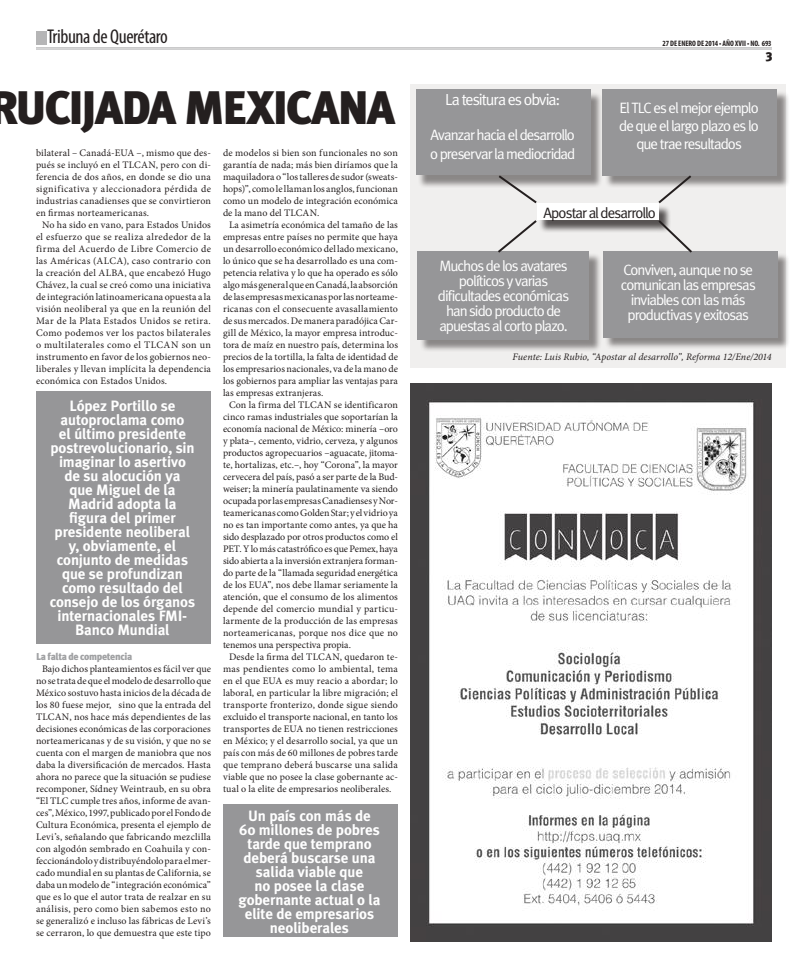
<style>
.page{position:relative;width:808px;height:978px;background:#fff}
.page>*{position:absolute;margin:0;border:0;box-sizing:border-box;transform-origin:0 0}
.t1{font:900 47px "Meta Plus";letter-spacing:-.045em;color:#241f1f}
.t2{font:condensed 20px "Myriad Pro";letter-spacing:-.02em;color:#241f1f}
.t3{font:16px "Meta Plus Normal";letter-spacing:-.06em;color:#fff}
.t4{font:700 15px/14px "Meta Plus";letter-spacing:-.01em;color:#fff;text-align:center}
.t5{font:15px/15px "Meta Plus Normal";letter-spacing:-.065em;color:#fff;text-align:center}
.t6{font:15px "Meta Plus Normal";letter-spacing:-.065em;color:#241f1f}
.t7{font:900 12.9px "Meta Plus";color:#241f1f}
.t8{font:10px/12px "Minion Pro";letter-spacing:.01em;color:#241f1f;text-align:justify}
.t9{font:italic 10px "Minion Pro";letter-spacing:.005em;color:#241f1f}
.t10{font:900 10px "Meta Plus";letter-spacing:-.035em;color:#a0a1a3}
.t11{font:700 condensed 7.9px "Myriad Pro";color:#241f1f}
</style>
<div class="page">
<div style="left:410px;top:84px;width:375px;height:283px;background:#f0efee"></div>
<div style="left:538px;top:205px;width:133px;height:28px;background:#241f1f;opacity:.75"></div>
<div style="left:537px;top:203px;width:121px;height:17px;background:#fff"></div>
<div style="left:36px;top:31px;width:10px;height:14px;background:#b5b5b6"></div>
<hr style="left:36px;top:47px;width:736px;height:1px;background:#b5b5b6">
<hr style="left:36px;top:49px;width:736px;height:1px;background:#b5b5b6">
<div style="left:36px;top:392px;width:175px;height:252px;background:#969698"></div>
<div style="left:223px;top:804px;width:175px;height:132px;background:#969698"></div>
<div style="left:419px;top:252px;width:183px;height:100px;background:#241f1f;opacity:.5"></div>
<div style="left:417px;top:251px;width:172px;height:88px;background:#969698"></div>
<div style="left:604px;top:91px;width:186px;height:97px;background:#241f1f;opacity:.5"></div>
<div style="left:602px;top:89px;width:175px;height:86px;background:#969698"></div>
<div style="left:417px;top:91px;width:186px;height:97px;background:#241f1f;opacity:.5"></div>
<div style="left:416px;top:90px;width:174px;height:85px;background:#969698"></div>
<div style="left:604px;top:252px;width:186px;height:98px;background:#241f1f;opacity:.5"></div>
<div style="left:603px;top:251px;width:175px;height:86px;background:#969698"></div>
<svg style="left:498px;top:220px;width:41px;height:33px"></svg>
<svg style="left:496px;top:175px;width:43px;height:29px"></svg>
<svg style="left:656px;top:175px;width:37px;height:30px"></svg>
<svg style="left:656px;top:218px;width:36px;height:35px"></svg>
<img style="left:410px;top:383px;width:361px;height:559px">
<h2 class="t2" style="left:47px;top:24px;width:122px">Tribuna de Querétaro</h2>
<h1 class="t1" style="left:-12px;top:81px;width:408px">RUCIJADA MEXICANA</h1>
<p class="t8" style="left:36px;top:147px;width:176px">bilateral – Canadá-EUA –, mismo que des&shy;pués se incluyó en el TLCAN, pero con di&shy;ferencia de dos años, en donde se dio una significativa y aleccionadora pérdida de industrias canadienses que se convirtieron en firmas norteamericanas.</p>
<p class="t8" style="left:36px;top:219px;width:176px;text-indent:6px">No ha sido en vano, para Estados Unidos el esfuerzo que se realiza alrededor de la firma del Acuerdo de Libre Comercio de las Américas (ALCA), caso contrario con la creación del ALBA, que encabezó Hugo Chávez, la cual se creó como una iniciativa de integración latinoamericana opuesta a la visión neoliberal ya que en la reunión del Mar de la Plata Estados Unidos se retira.<br>Como podemos ver los pactos bilaterales o multilaterales como el TLCAN son un instrumento en favor de los gobiernos neo&shy;liberales y llevan implícita la dependencia económica con Estados Unidos.</p>
<p class="t4" style="left:50px;top:399px;width:147px">López Portillo se autoproclama como<br>el último presidente postrevolucionario, sin imaginar lo asertivo de su alocución ya<br>que Miguel de la<br>Madrid adopta la figura del primer presidente neoliberal y, obviamente, el conjunto de medidas que se profundizan como resultado del consejo de los órganos internacionales FMI-<br>Banco Mundial</p>
<p class="t10" style="left:36px;top:651px;width:98px">La falta de competencia</p>
<p class="t8" style="left:36px;top:663px;width:177px;text-align:center">Bajo dichos planteamientos es fácil ver que no se trata de que el modelo de desarrollo que México sostuvo hasta inicios de la década de los 80 fuese mejor, sino que la entrada del TLCAN, nos hace más dependientes de las decisiones económicas de las corporaciones norteamericanas y de su visión, y que no se cuenta con el margen de maniobra que nos daba la diversificación de mercados. Hasta ahora no parece que la situación se pudiese recomponer, Sídney Weintraub, en su obra “El TLC cumple tres años, informe de avan&shy;ces”, México, 1997, publicado por el Fondo de Cultura Económica, presenta el ejemplo de Levi’s, señalando que fabricando mezclilla con algodón sembrado en Coahuila y con&shy;feccionándolo y distribuyéndolo para el mer&shy;cado mundial en su plantas de California, se daba un modelo de “integración económica” que es lo que el autor trata de realzar en su análisis, pero como bien sabemos esto no se generalizó e incluso las fábricas de Levi’s se cerraron, lo que demuestra que este tipo</p>
<p class="t8" style="left:223px;top:147px;width:176px">de modelos si bien son funcionales no son garantía de nada; más bien diríamos que la maquiladora o “los talleres de sudor (sweats&shy;hops)”, como le llaman los anglos, funcionan como un modelo de integración económica de la mano del TLCAN.</p>
<p class="t8" style="left:223px;top:219px;width:176px;text-indent:6px">La asimetría económica del tamaño de las empresas entre países no permite que haya un desarrollo económico del lado mexicano, lo único que se ha desarrollado es una com&shy;petencia relativa y lo que ha operado es sólo algo más general que en Canadá, la absorción de las empresas mexicanas por las norteame&shy;ricanas con el consecuente avasallamiento de sus mercados. De manera paradójica Car&shy;gill de México, la mayor empresa introduc&shy;tora de maíz en nuestro país, determina los precios de la tortilla, la falta de identidad de los empresarios nacionales, va de la mano de los gobiernos para ampliar las ventajas para las empresas extranjeras.</p>
<p class="t8" style="left:223px;top:399px;width:176px;text-indent:6px">Con la firma del TLCAN se identificaron cinco ramas industriales que soportarían la economía nacional de México: minería –oro y plata–, cemento, vidrio, cerveza, y algunos productos agropecuarios –aguacate, jitoma&shy;te, hortalizas, etc.–, hoy “Corona”, la mayor cervecera del país, pasó a ser parte de la Bud&shy;weiser; la minería paulatinamente va siendo ocupada por las empresas Canadienses y Nor&shy;teamericanas como Golden Star; y el vidrio ya no es tan importante como antes, ya que ha sido desplazado por otros productos como el PET. Y lo más catastrófico es que Pemex, haya sido abierta a la inversión extranjera forman&shy;do parte de la “llamada seguridad energética de los EUA”, nos debe llamar seriamente la atención, que el consumo de los alimentos depende del comercio mundial y particu&shy;larmente de la producción de las empresas norteamericanas, porque nos dice que no tenemos una perspectiva propia.</p>
<p class="t8" style="left:223px;top:651px;width:176px;text-indent:6px">Desde la firma del TLCAN, quedaron te&shy;mas pendientes como lo ambiental, tema en el que EUA es muy reacio a abordar; lo laboral, en particular la libre migración; el transporte fronterizo, donde sigue siendo excluido el transporte nacional, en tanto los transportes de EUA no tienen restricciones en México; y el desarrollo social, ya que un país con más de 60 millones de pobres tarde que temprano deberá buscarse una salida viable que no posee la clase gobernante ac&shy;tual o la elite de empresarios neoliberales.</p>
<h3 class="t4" style="left:238px;top:809px;width:144px">Un país con más de<br>60 millones de pobres tarde que temprano deberá buscarse una salida viable que<br>no posee la clase gobernante actual o la elite de empresarios neoliberales</h3>
<h3 class="t3" style="left:445px;top:91px;width:117px">La tesitura es obvia:</h3>
<h3 class="t5" style="left:430px;top:125px;width:147px;line-height:19px;text-align:left">Avanzar hacia el desarrollo o preservar la mediocridad</h3>
<p class="t11" style="left:662px;top:38px;width:111px">27 DE ENERO DE 2014 • AÑO XVII • NO. 693</p>
<p class="t7" style="left:766px;top:47px;width:8px">3</p>
<h3 class="t5" style="left:619px;top:99px;width:141px;line-height:18px">El TLC es el mejor ejemplo de que el largo plazo es lo que trae resultados</h3>
<h3 class="t6" style="left:543px;top:204px;width:114px">Apostar al desarrollo</h3>
<h3 class="t5" style="left:438px;top:258px;width:133px">Muchos de los avatares políticos y varias dificultades económicas han sido producto de apuestas al corto plazo.</h3>
<h3 class="t5" style="left:621px;top:262px;width:136px">Conviven, aunque no se comunican las empresas inviables con las más productivas y exitosas</h3>
<p class="t9" style="left:513px;top:350px;width:260px">Fuente: Luis Rubio, “Apostar al desarrollo”, Reforma 12/Ene/2014</p>
</div>
